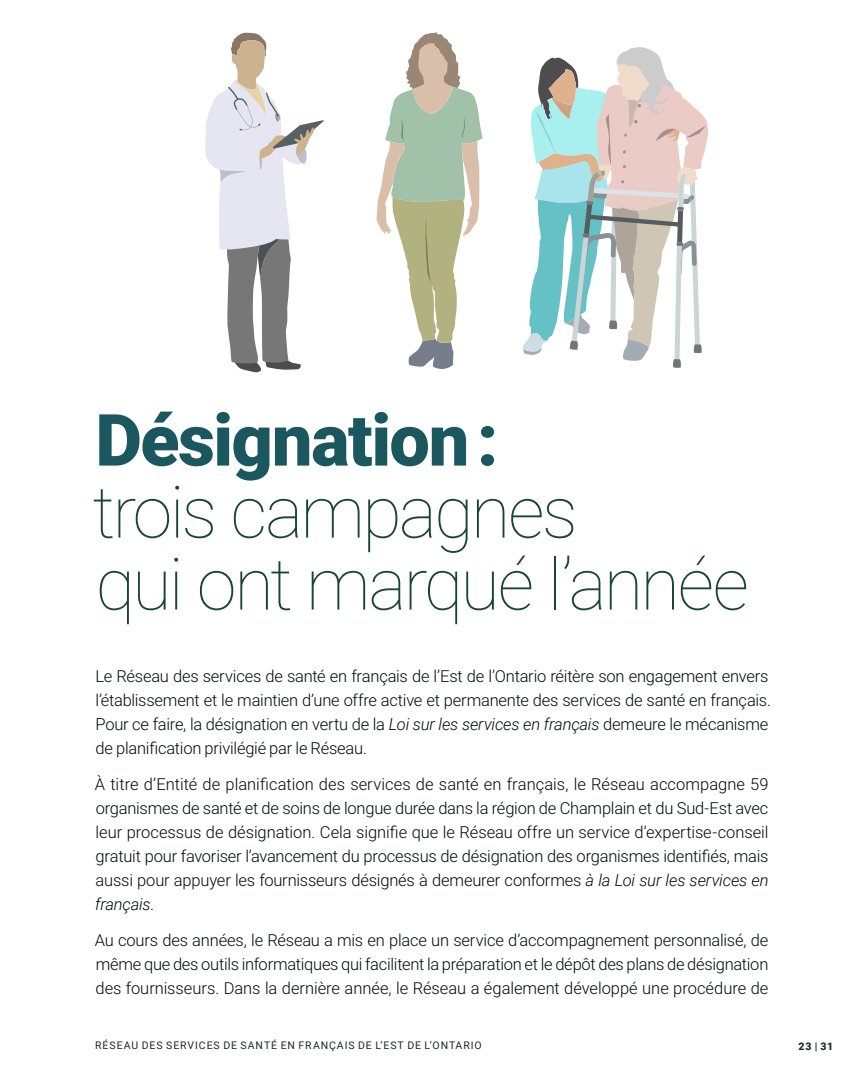
<style>
.page{position:relative;width:864px;height:1080px;background:#fff}
.page>*{position:absolute;margin:0;border:0;box-sizing:border-box;transform-origin:0 0}
.t1{font:100 72px/72px "Roboto";letter-spacing:-.04em;color:#194531}
.t2{font:300 16.5px/24px "Roboto";letter-spacing:-.01em;color:#040809;text-align:justify}
.t3{font:10.5px "Roboto";letter-spacing:.085em;color:#1c2b24}
.t4{font:900 10.5px "Roboto";color:#1b2b23}
.s1{font-weight:900;color:#1a575f}
.s2{font-style:italic}
</style>
<div class="page">
<svg style="left:205px;top:32px;width:119px;height:341px"></svg>
<svg style="left:377px;top:32px;width:106px;height:337px"></svg>
<svg style="left:523px;top:47px;width:186px;height:321px"></svg>
<h2 class="t1" style="left:92px;top:405px;width:658px"><span class="s1">Désignation :<br></span>trois campagnes<br>qui ont marqué l'année</h2>
<p class="t2" style="left:95px;top:666px;width:677px;text-align:left">Le Réseau des services de santé en français de l'Est de l'Ontario réitère son engagement envers l'établissement et le maintien d'une offre active et permanente des services de santé en français.<br>Pour ce faire, la désignation en vertu de la <span class="s2">Loi sur les services en français</span> demeure le mécanisme de planiflcation privilégié par le Réseau.</p>
<p class="t2" style="left:95px;top:774px;width:675px">À titre d'Entité de planiflcation des services de santé en français, le Réseau accompagne 59 organismes de santé et de soins de longue durée dans la région de Champlain et du Sud-Est avec leur processus de désignation. Cela signifle que le Réseau offre un service d'expertise-conseil gratuit pour favoriser l'avancement du processus de désignation des organismes identiflés, mais aussi pour appuyer les fournisseurs désignés à demeurer conformes <span class="s2">à la Loi sur les services en français</span>.</p>
<p class="t2" style="left:95px;top:930px;width:675px">Au cours des années, le Réseau a mis en place un service d'accompagnement personnalisé, de même que des outils informatiques qui facilitent la préparation et le dépôt des plans de désignation des fournisseurs. Dans la dernière année, le Réseau a également développé une procédure de</p>
<p class="t3" style="left:95px;top:1038px;width:388px">RÉSEAU DES SERVICES DE SANTÉ EN FRANÇAIS DE L’EST DE L’ONTARIO</p>
<p class="t4" style="left:799px;top:1040px;width:36px">23 | 31</p>
</div>
